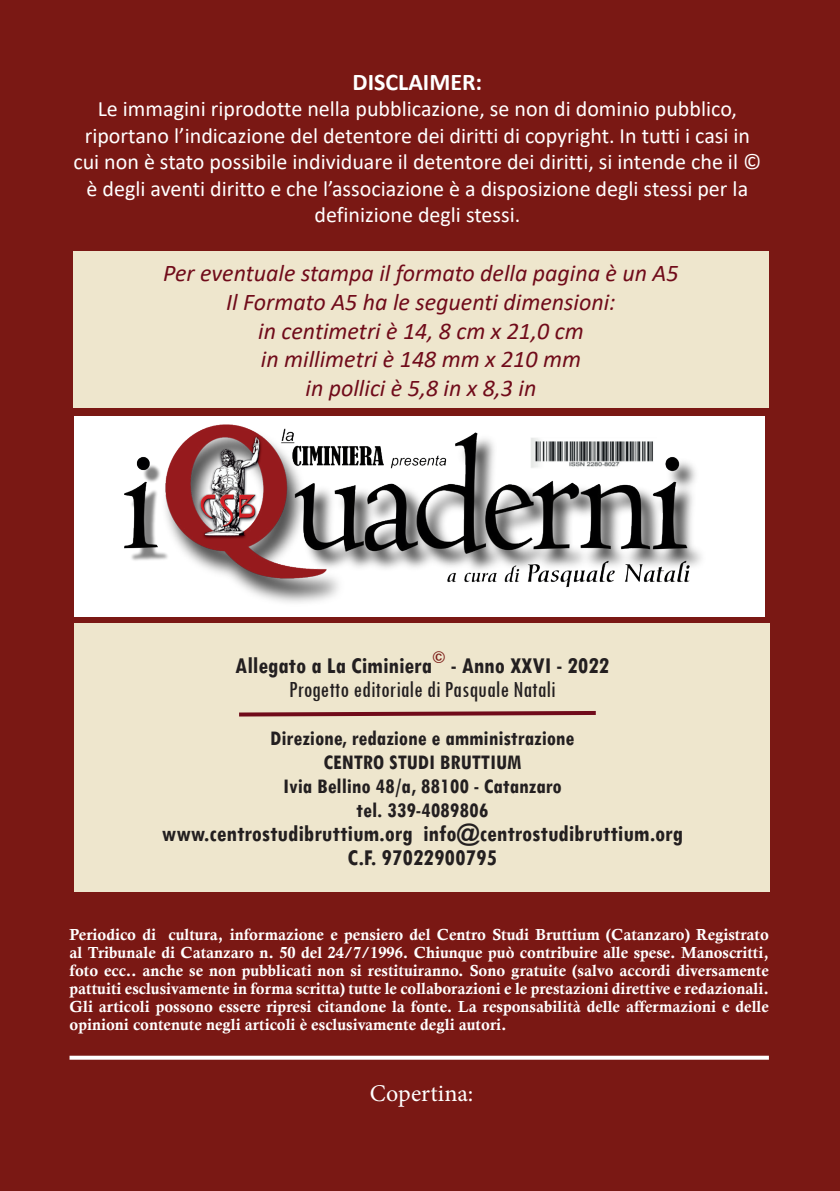
<style>
.page{position:relative;width:840px;height:1191px;background:#fff}
.page>*{position:absolute;margin:0;border:0;box-sizing:border-box;transform-origin:0 0}
.t1{font:italic 24px/28.8px "Calibri";color:#700b1a;text-align:center}
.t2{font:700 condensed 24px/24px "Tw Cen";color:#231f20;text-align:center}
.t3{font:700 24px "Calibri";color:#fff}
.t4{font:24px "Minion Pro";letter-spacing:.005em;color:#fff}
.t5{font:22px/26.4px "Calibri";color:#fff;text-align:center}
.t6{font:700 condensed 22px/24px "Tw Cen";color:#231f20;text-align:center}
.t7{font:16px/18px "Calis MT Bol";color:#fff;text-align:justify}
.s1{font-weight:400}
</style>
<div class="page">
<div style="left:0;top:1px;width:839px;height:1190px;background:#7a1814"></div>
<div style="left:73px;top:251px;width:695px;height:157px;background:#eee6cd"></div>
<div style="left:74px;top:624px;width:695px;height:268px;background:#eee6cd"></div>
<svg style="left:239px;top:711px;width:357px;height:6px"></svg>
<div style="left:74px;top:416px;width:691px;height:200px;background:#fff"></div>
<img style="left:124px;top:424px;width:578px;height:179px">
<svg style="left:69px;top:1055px;width:699px;height:4px;background:#e6d5d4"></svg>
<h1 class="t3" style="left:352px;top:65px;width:131px">DISCLAIMER:</h1>
<p class="t5" style="left:73px;top:95px;width:689px">Le immagini riprodotte nella pubblicazione, se non di dominio pubblico, riportano l’indicazione del detentore dei diritti di copyright. In tutti i casi in cui non è stato possibile individuare il detentore dei diritti, si intende che il © è degli aventi diritto e che l’associazione è a disposizione degli stessi per la definizione degli stessi.</p>
<h1 class="t1" style="left:163px;top:257px;width:516px">Per eventuale stampa il formato della pagina è un A5<br>Il Formato A5 ha le seguenti dimensioni:<br>in centimetri è 14, 8 cm x 21,0 cm<br>in millimetri è 148 mm x 210 mm<br>in pollici è 5,8 in x 8,3 in</h1>
<h1 class="t2" style="left:235px;top:652px;width:375px">Allegato a La Ciminiera<sup>©</sup> - Anno XXVI - 2022<br><span class="s1">Progetto editoriale di Pasquale Natali</span></h1>
<h2 class="t6" style="left:270px;top:725px;width:305px">Direzione, redazione e amministrazione<br>CENTRO STUDI BRUTTIUM<br>Ivia Bellino 48/a, 88100 - Catanzaro tel. 339-4089806</h2>
<h1 class="t2" style="left:162px;top:820px;width:522px">www.centrostudibruttium.org info@centrostudibruttium.org<br>C.F. 97022900795</h1>
<p class="t7" style="left:69px;top:925px;width:700px">Periodico di cultura, informazione e pensiero del Centro Studi Bruttium (Catanzaro) Registrato al Tribunale di Catanzaro n. 50 del 24/7/1996. Chiunque può contribuire alle spese. Manoscritti, foto ecc.. anche se non pubblicati non si restituiranno. Sono gratuite (salvo accordi diversamente pattuiti esclusivamente in forma scritta) tutte le collaborazioni e le prestazioni direttive e redazionali.<br>Gli articoli possono essere ripresi citandone la fonte. La responsabilità delle affermazioni e delle opinioni contenute negli articoli è esclusivamente degli autori.</p>
<h1 class="t4" style="left:370px;top:1077px;width:105px">Copertina:</h1>
</div>
